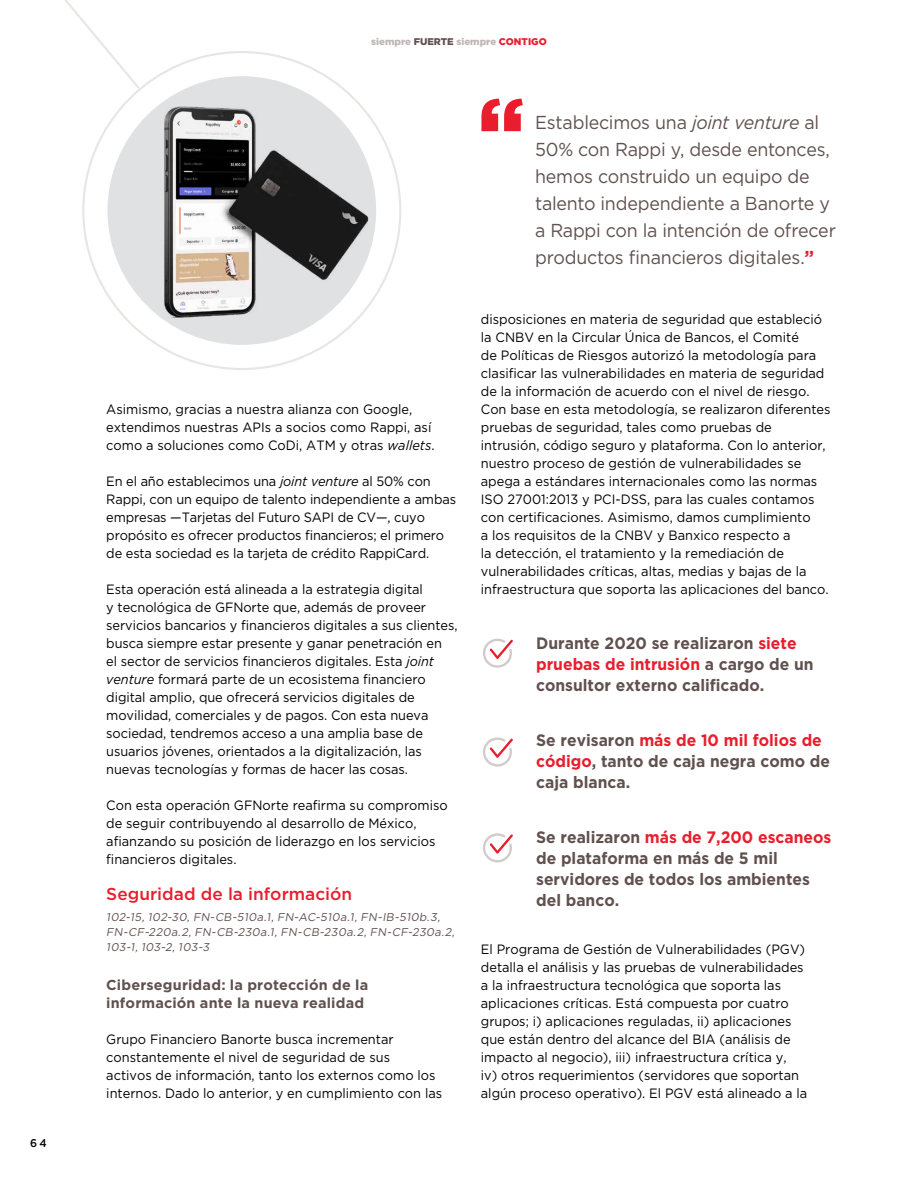
<style>
.page{position:relative;width:918px;height:1188px;background:#fff}
.page>*{position:absolute;margin:0;border:0;box-sizing:border-box;transform-origin:0 0}
.t1{font:900 90px "Gotham";color:#e91d2d;scale:.95 1}
.t2{font:18.75px/27px "Gotham";letter-spacing:-.01em;color:#60514e;scale:.95 1}
.t3{font:500 17.25px "Gotham";color:#e91d2d}
.t4{font:700 16.5px/21px "Gotham";color:#60514e;scale:.95 1}
.t5{font:700 14.4px/18px "Gotham";letter-spacing:.01em;color:#60514e}
.t6{font:13.5px/18px "Gotham";color:#000;scale:.95 1}
.t7{font:italic 11.25px/15px "Gotham";color:#60514e}
.t8{font:500 11.25px "Gotham";color:#000;scale:.95 1}
.t9{font:900 9.75px "Gotham";color:#c0b7b5}
.s1{color:#60514e}
.s2{color:#e91d2d}
.s3{font-style:italic}
.s4{font-weight:700;color:#e91d2d}
</style>
<div class="page">
<div style="left:107px;top:76px;width:269px;height:269px;background:#e0e1e2;border-radius:50%"></div>
<img style="left:149px;top:98px;width:219px;height:239px">
<svg style="left:64px;top:0;width:77px;height:91px"></svg>
<svg style="left:483px;top:639px;width:30px;height:29px"></svg>
<svg style="left:483px;top:737px;width:30px;height:30px"></svg>
<svg style="left:483px;top:833px;width:30px;height:29px"></svg>
<p class="t8" style="left:30px;top:1136px;width:19px">64</p>
<p class="t9" style="left:371px;top:35px;width:177px">siempre <span class="s1">FUERTE</span> siempre <span class="s2">CONTIGO</span></p>
<p class="t6" style="left:106px;top:400px;width:347px">Asimismo, gracias a nuestra alianza con Google, extendimos nuestras APIs a socios como Rappi, así como a soluciones como CoDi, ATM y otras <span class="s3">wallets</span>.</p>
<p class="t6" style="left:106px;top:472px;width:370px">En el año establecimos una <span class="s3">joint venture</span> al 50% con Rappi, con un equipo de talento independiente a ambas empresas —Tarjetas del Futuro SAPI de CV—, cuyo propósito es ofrecer productos financieros; el primero de esta sociedad es la tarjeta de crédito RappiCard.</p>
<p class="t6" style="left:106px;top:580px;width:371px">Esta operación está alineada a la estrategia digital<br>y tecnológica de GFNorte que, además de proveer servicios bancarios y financieros digitales a sus clientes, busca siempre estar presente y ganar penetración en<br>el sector de servicios financieros digitales. Esta <span class="s3">joint venture</span> formará parte de un ecosistema financiero digital amplio, que ofrecerá servicios digitales de movilidad, comerciales y de pagos. Con esta nueva sociedad, tendremos acceso a una amplia base de usuarios jóvenes, orientados a la digitalización, las nuevas tecnologías y formas de hacer las cosas.</p>
<p class="t6" style="left:106px;top:796px;width:361px">Con esta operación GFNorte reafirma su compromiso de seguir contribuyendo al desarrollo de México, afianzando su posición de liderazgo en los servicios financieros digitales.</p>
<p class="t3" style="left:106px;top:883px;width:247px">Seguridad de la información</p>
<p class="t7" style="left:106px;top:909px;width:352px">102-15, 102-30, FN-CB-510a.1, FN-AC-510a.1, FN-IB-510b.3,<br>FN-CF-220a.2, FN-CB-230a.1, FN-CB-230a.2, FN-CF-230a.2,<br>103-1, 103-2, 103-3</p>
<p class="t5" style="left:106px;top:976px;width:263px">Ciberseguridad: la protección de la información ante la nueva realidad</p>
<p class="t6" style="left:106px;top:1030px;width:355px">Grupo Financiero Banorte busca incrementar constantemente el nivel de seguridad de sus<br>activos de información, tanto los externos como los internos. Dado lo anterior, y en cumplimiento con las</p>
<h1 class="t1" style="left:478px;top:68px;width:51px">“</h1>
<h2 class="t2" style="left:535px;top:108px;width:318px">Establecimos una <span class="s3">joint venture</span> al 50% con Rappi y, desde entonces, hemos construido un equipo de talento independiente a Banorte y a Rappi con la intención de ofrecer productos financieros digitales.<span class="s4">”</span></h2>
<p class="t6" style="left:481px;top:310px;width:370px">disposiciones en materia de seguridad que estableció la CNBV en la Circular Única de Bancos, el Comité<br>de Políticas de Riesgos autorizó la metodología para clasificar las vulnerabilidades en materia de seguridad de la información de acuerdo con el nivel de riesgo.<br>Con base en esta metodología, se realizaron diferentes pruebas de seguridad, tales como pruebas de intrusión, código seguro y plataforma. Con lo anterior, nuestro proceso de gestión de vulnerabilidades se apega a estándares internacionales como las normas ISO 27001:2013 y PCI-DSS, para las cuales contamos con certificaciones. Asimismo, damos cumplimiento<br>a los requisitos de la CNBV y Banxico respecto a<br>la detección, el tratamiento y la remediación de vulnerabilidades críticas, altas, medias y bajas de la infraestructura que soporta las aplicaciones del banco.</p>
<p class="t4" style="left:536px;top:633px;width:294px">Durante 2020 se realizaron <span class="s2">siete pruebas de intrusión</span> a cargo de un consultor externo calificado.</p>
<p class="t4" style="left:536px;top:730px;width:311px">Se revisaron <span class="s2">más de 10 mil folios de código</span>, tanto de caja negra como de caja blanca.</p>
<p class="t4" style="left:536px;top:827px;width:312px">Se realizaron <span class="s2">más de 7,200 escaneos </span>de plataforma en más de 5 mil servidores de todos los ambientes del banco.</p>
<p class="t6" style="left:481px;top:940px;width:345px">El Programa de Gestión de Vulnerabilidades (PGV) detalla el análisis y las pruebas de vulnerabilidades a la infraestructura tecnológica que soporta las aplicaciones críticas. Está compuesta por cuatro grupos; i) aplicaciones reguladas, ii) aplicaciones que están dentro del alcance del BIA (análisis de impacto al negocio), iii) infraestructura crítica y,<br>iv) otros requerimientos (servidores que soportan algún proceso operativo). El PGV está alineado a la</p>
</div>
